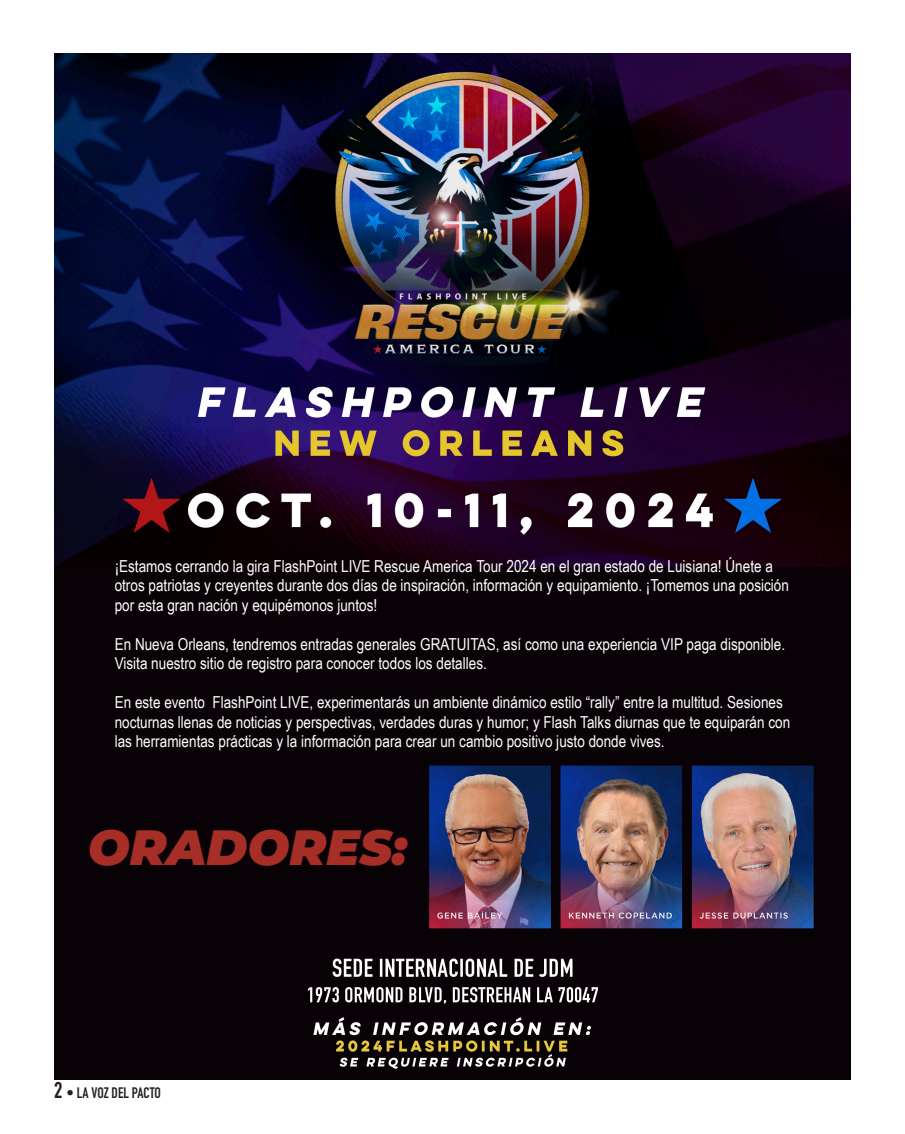
<style>
.page{position:relative;width:905px;height:1134px;background:#fff}
.page>*{position:absolute;margin:0;border:0;box-sizing:border-box;transform-origin:0 0}
.t1{font:italic 900 49.5px "Montserrat";color:#a62e27}
.t2{font:16.5px/19.5px "Arial Narrow";color:#fff}
.t3{font:700 15px "DIN Condensed";color:#231f20}
.s1{font-size:22.5px}
</style>
<div class="page">
<div style="left:54px;top:54px;width:796px;height:1026px;background:#080206"></div>
<img style="left:54px;top:54px;width:796px;height:513px">
<img style="left:307px;top:958px;width:292px;height:111px">
<img style="left:429px;top:765px;width:385px;height:164px">
<p class="t2" style="left:115px;top:555px;width:675px">¡Estamos cerrando la gira FlashPoint LIVE Rescue America Tour 2024 en el gran estado de Luisiana! Únete a otros patriotas y creyentes durante dos días de inspiración, información y equipamiento. ¡Tomemos una posición por esta gran nación y equipémonos juntos!</p>
<p class="t2" style="left:115px;top:633px;width:672px">En Nueva Orleans, tendremos entradas generales GRATUITAS, así como una experiencia VIP paga disponible.<br>Visita nuestro sitio de registro para conocer todos los detalles.</p>
<p class="t2" style="left:115px;top:692px;width:677px">En este evento FlashPoint LIVE, experimentarás un ambiente dinámico estilo “rally” entre la multitud. Sesiones nocturnas llenas de noticias y perspectivas, verdades duras y humor; y Flash Talks diurnas que te equiparán con las herramientas prácticas y la información para crear un cambio positivo justo donde vives.</p>
<p class="t1" style="left:88px;top:810px;width:321px">ORADORES:</p>
<p class="t3" style="left:54px;top:1082px;width:108px"><span class="s1">2</span> • LA VOZ DEL PACTO</p>
</div>
